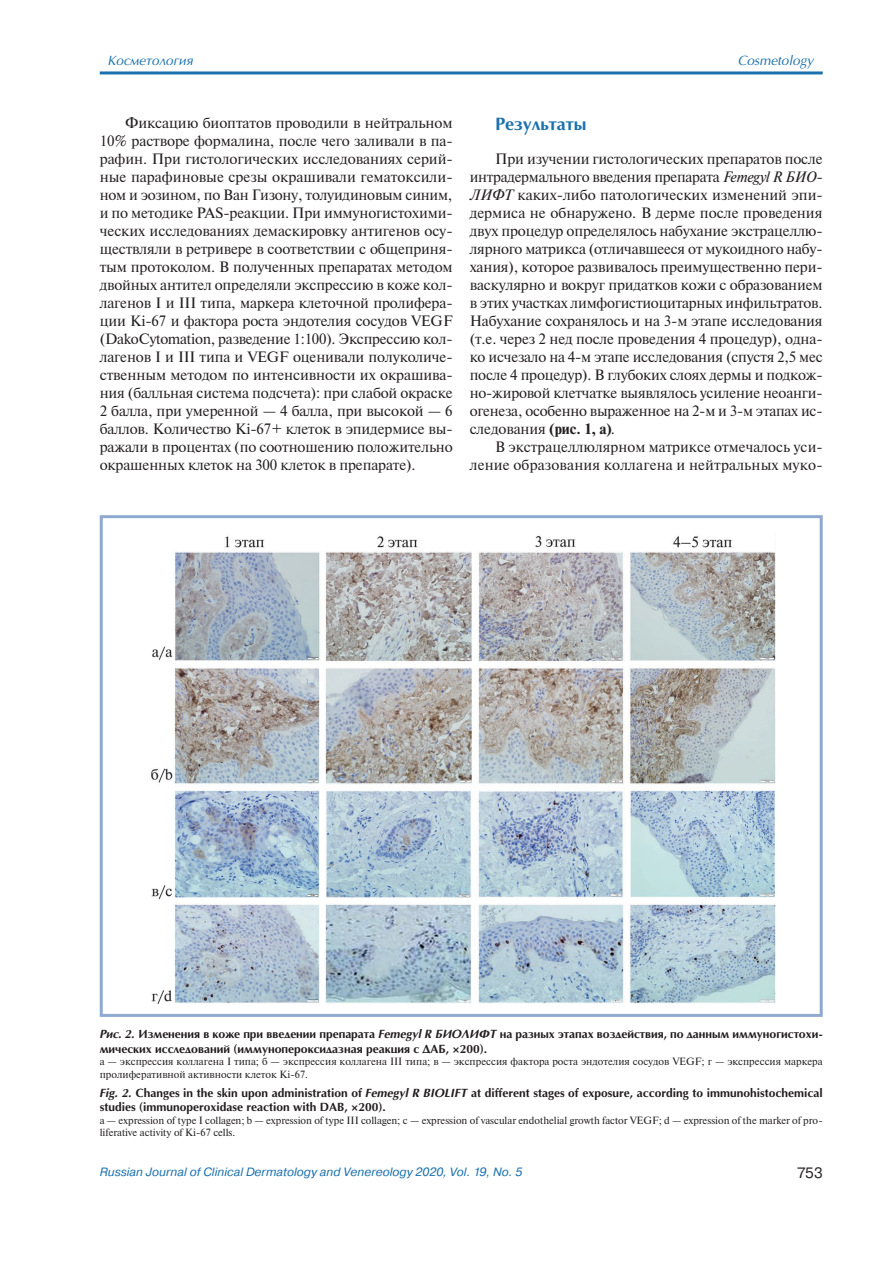
<style>
.page{position:relative;width:893px;height:1263px;background:#fff}
.page>*{position:absolute;margin:0;border:0;box-sizing:border-box;transform-origin:0 0}
.t1{font:700 18px "Optima MS";color:#1b71af}
.t2{font:15px/18px "Newton";letter-spacing:-.01em;color:#231f20;text-align:justify}
.t3{font:15px/18px "Newton";letter-spacing:.01em;color:#231f20;text-align:right}
.t4{font:15px "Pragmatica";color:#231f20}
.t5{font:italic 13.5px "Optima MS";color:#1b71af}
.t6{font:700 12px/14.4px "Optima MS";color:#231f20}
.t7{font:italic 12px "Pragmatica";color:#1b71af}
.t8{font:10.5px/12.6px "Newton";color:#231f20}
.s1{font-style:italic}
.s2{font-weight:700}
</style>
<div class="page">
<hr style="left:100px;top:71px;width:723px;height:3px;background:#1b71af">
<img style="left:151px;top:535px;width:625px;height:468px">
<div style="left:100px;top:515px;width:723px;height:502px;border:3px solid #90a9d1"></div>
<p class="t5" style="left:108px;top:56px;width:87px">Косметология</p>
<p class="t5" style="left:738px;top:56px;width:77px">Cosmetology</p>
<p class="t2" style="left:100px;top:115px;width:354px;text-indent:26px">Фиксацию биоптатов проводили в нейтральном 10% растворе формалина, после чего заливали в па&shy;рафин. При гистологических исследованиях серий&shy;ные парафиновые срезы окрашивали гематоксили&shy;ном и эозином, по Ван Гизону, толуидиновым синим, и по методике PAS-реакции. При иммуногистохими&shy;ческих исследованиях демаскировку антигенов осу&shy;ществляли в ретривере в соответствии с общеприня&shy;тым протоколом. В полученных препаратах методом двойных антител определяли экспрессию в коже кол&shy;лагенов I и III типа, маркера клеточной пролифера&shy;ции Ki-67 и фактора роста эндотелия сосудов VEGF (DakoCytomation, разведение 1:100). Экспрессию кол&shy;лагенов I и III типа и VEGF оценивали полуколиче&shy;ственным методом по интенсивности их окрашива&shy;ния (балльная система подсчета): при слабой окраске 2 балла, при умеренной — 4 балла, при высокой — 6 баллов. Количество Ki-67+ клеток в эпидермисе вы&shy;ражали в процентах (по соотношению положительно окрашенных клеток на 300 клеток в препарате).</p>
<p class="t1" style="left:495px;top:116px;width:93px">Результаты</p>
<p class="t2" style="left:470px;top:151px;width:355px;text-indent:26px">При изучении гистологических препаратов после интрадермального введения препарата <span class="s1">Femegyl R БИО-ЛИФТ</span> каких-либо патологических изменений эпи&shy;дермиса не обнаружено. В дерме после проведения двух процедур определялось набухание экстрацеллю&shy;лярного матрикса (отличавшееся от мукоидного набу&shy;хания), которое развивалось преимущественно пери&shy;васкулярно и вокруг придатков кожи с образованием в этих участках лимфогистиоцитарных инфильтратов.<br>Набухание сохранялось и на 3-м этапе исследования (т.е. через 2 нед после проведения 4 процедур), одна&shy;ко исчезало на 4-м этапе исследования (спустя 2,5 мес после 4 процедур). В глубоких слоях дермы и подкож&shy;но-жировой клетчатке выявлялось усиление неоанги&shy;огенеза, особенно выраженное на 2-м и 3-м этапах ис&shy;следования <span class="s2">(рис. 1, а)</span>.</p>
<p class="t3" style="left:470px;top:439px;width:354px">В экстрацеллюлярном матриксе отмечалось уси&shy;ление образования коллагена и нейтральных муко-</p>
<p class="t6" style="left:100px;top:1028px;width:724px"><span class="s1">Рис. 2.</span> Изменения в коже при введении препарата <span class="s1">Femegyl R БИОЛИФТ</span> на разных этапах воздействия, по данным иммуногистохи&shy;мических исследований (иммунопероксидазная реакция с ДАБ, ×200).</p>
<p class="t8" style="left:100px;top:1056px;width:724px">а — экспрессия коллагена I типа; б — экспрессия коллагена III типа; в — экспрессия фактора роста эндотелия сосудов VEGF; г — экспрессия маркера пролиферативной активности клеток Ki-67.</p>
<p class="t6" style="left:100px;top:1086px;width:724px"><span class="s1">Fig. 2.</span> Changes in the skin upon administration of <span class="s1">Femegyl R BIOLIFT</span> at different stages of exposure, according to immunohistochemical studies (immunoperoxidase reaction with DAB, ×200).</p>
<p class="t8" style="left:100px;top:1115px;width:724px">a — expression of type I collagen; b — expression of type III collagen; c — expression of vascular endothelial growth factor VEGF; d — expression of the marker of pro&shy;liferative activity of Ki-67 cells.</p>
<p class="t7" style="left:100px;top:1167px;width:424px">Russian Journal of Clinical Dermatology and Venereology 2020, Vol. 19, No. 5</p>
<p class="t4" style="left:797px;top:1167px;width:27px">753</p>
</div>
